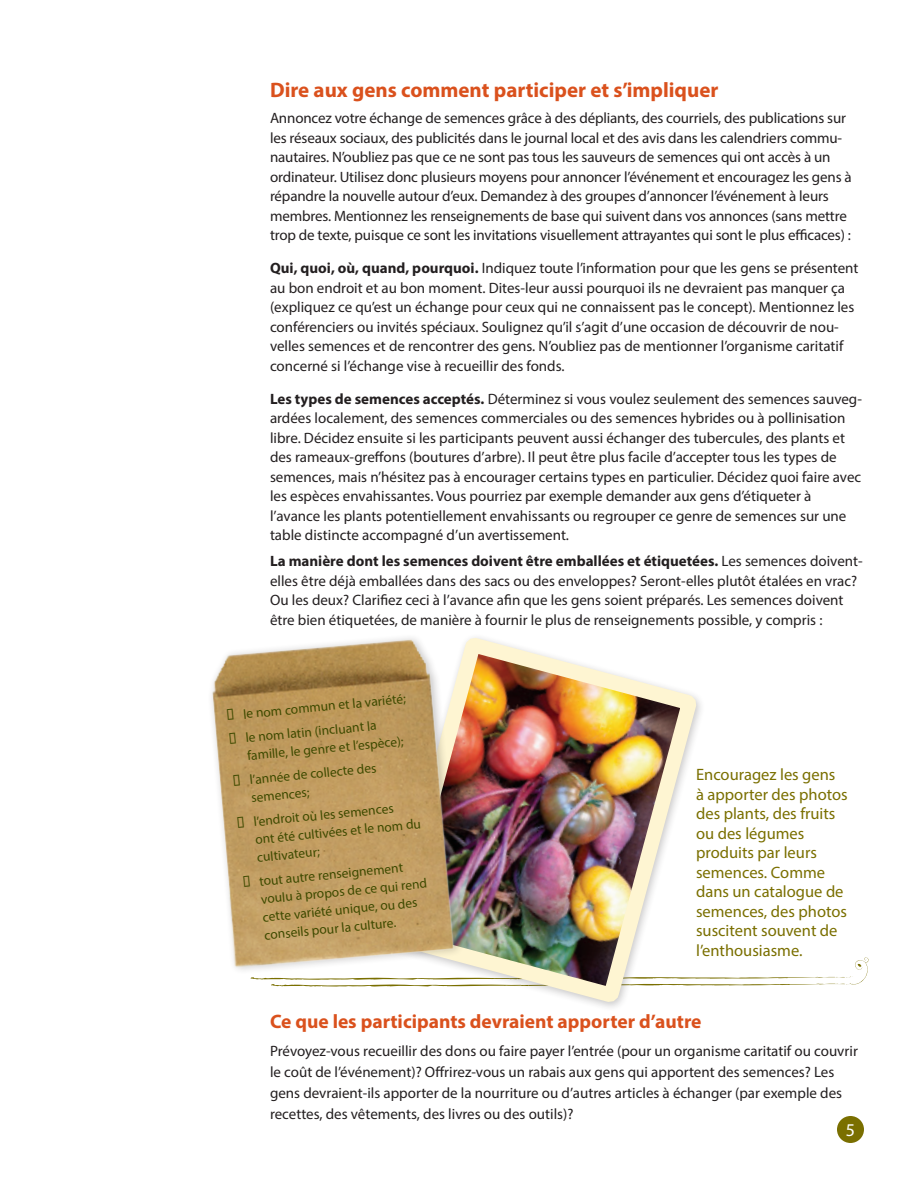
<style>
.page{position:relative;width:918px;height:1188px;background:#fff}
.page>*{position:absolute;margin:0;border:0;box-sizing:border-box;transform-origin:0 0}
.t1{font:700 21px "Myriad Pro";color:#da511d}
.t2{font:700 19.5px "Myriad Pro";color:#da511d}
.t3{font:18px "Myriad Pro";color:#fff}
.t4{font:16.5px/19.5px "Myriad Pro";color:#7a6f00}
.t5{font:15px/19.5px "Myriad Pro";color:#231f20}
.t6{font:13.5px/18px "Myriad Pro";color:#3e4a00}
.s1{font-weight:700}
</style>
<div class="page">
<svg style="left:250px;top:957px;width:619px;height:30px"></svg>
<img style="left:377px;top:637px;width:330px;height:371px">
<img style="left:211px;top:637px;width:253px;height:339px">
<div style="left:837px;top:1116px;width:27px;height:27px;background:#7a6f00;border-radius:50%"></div>
<svg style="left:227px;top:709px;width:7px;height:11px"></svg>
<svg style="left:229px;top:732px;width:7px;height:12px"></svg>
<svg style="left:234px;top:774px;width:6px;height:12px"></svg>
<svg style="left:238px;top:816px;width:6px;height:12px"></svg>
<svg style="left:243px;top:876px;width:7px;height:11px"></svg>
<p class="t1" style="left:270px;top:76px;width:450px">Dire aux gens comment participer et s’impliquer</p>
<p class="t5" style="left:270px;top:108px;width:583px">Annoncez votre échange de semences grâce à des dépliants, des courriels, des publications sur les réseaux sociaux, des publicités dans le journal local et des avis dans les calendriers commu&shy;nautaires. N’oubliez pas que ce ne sont pas tous les sauveurs de semences qui ont accès à un ordinateur. Utilisez donc plusieurs moyens pour annoncer l’événement et encouragez les gens à répandre la nouvelle autour d’eux. Demandez à des groupes d’annoncer l’événement à leurs membres. Mentionnez les renseignements de base qui suivent dans vos annonces (sans mettre trop de texte, puisque ce sont les invitations visuellement attrayantes qui sont le plus efficaces) :</p>
<p class="t5" style="left:270px;top:258px;width:590px"><span class="s1">Qui, quoi, où, quand, pourquoi.</span> Indiquez toute l’information pour que les gens se présentent au bon endroit et au bon moment. Dites-leur aussi pourquoi ils ne devraient pas manquer ça (expliquez ce qu’est un échange pour ceux qui ne connaissent pas le concept). Mentionnez les conférenciers ou invités spéciaux. Soulignez qu’il s’agit d’une occasion de découvrir de nou&shy;velles semences et de rencontrer des gens. N’oubliez pas de mentionner l’organisme caritatif concerné si l’échange vise à recueillir des fonds.</p>
<p class="t5" style="left:270px;top:388px;width:593px"><span class="s1">Les types de semences acceptés.</span> Déterminez si vous voulez seulement des semences sauveg&shy;ardées localement, des semences commerciales ou des semences hybrides ou à pollinisation libre. Décidez ensuite si les participants peuvent aussi échanger des tubercules, des plants et des rameaux-greffons (boutures d’arbre). Il peut être plus facile d’accepter tous les types de semences, mais n’hésitez pas à encourager certains types en particulier. Décidez quoi faire avec les espèces envahissantes. Vous pourriez par exemple demander aux gens d’étiqueter à l’avance les plants potentiellement envahissants ou regrouper ce genre de semences sur une table distincte accompagné d’un avertissement.</p>
<p class="t5" style="left:270px;top:551px;width:594px"><span class="s1">La manière dont les semences doivent être emballées et étiquetées.</span> Les semences doivent&shy;elles être déjà emballées dans des sacs ou des enveloppes? Seront-elles plutôt étalées en vrac?<br>Ou les deux? Clarifiez ceci à l’avance afin que les gens soient préparés. Les semences doivent être bien étiquetées, de manière à fournir le plus de renseignements possible, y compris :</p>
<p class="t6" style="left:242px;top:704px;width:165px;rotate:-5deg">le nom commun et la variété;</p>
<p class="t6" style="left:245px;top:728px;width:159px;rotate:-5deg">le nom latin (incluant la famille, le genre et l’espèce);</p>
<p class="t6" style="left:249px;top:770px;width:129px;rotate:-5deg">l’année de collecte des semences;</p>
<p class="t6" style="left:253px;top:812px;width:168px;rotate:-5deg">l’endroit où les semences<br>ont été cultivées et le nom du cultivateur;</p>
<p class="t6" style="left:259px;top:872px;width:168px;rotate:-5deg">tout autre renseignement voulu à propos de ce qui rend cette variété unique, ou des conseils pour la culture.</p>
<p class="t4" style="left:696px;top:765px;width:153px">Encouragez les gens<br>à apporter des photos des plants, des fruits ou des légumes produits par leurs semences. Comme dans un catalogue de semences, des photos suscitent souvent de l’enthousiasme.</p>
<p class="t2" style="left:270px;top:1009px;width:433px">Ce que les participants devraient apporter d’autre</p>
<p class="t5" style="left:270px;top:1040px;width:589px;line-height:21px">Prévoyez-vous recueillir des dons ou faire payer l’entrée (pour un organisme caritatif ou couvrir le coût de l’événement)? Offrirez-vous un rabais aux gens qui apportent des semences? Les gens devraient-ils apporter de la nourriture ou d’autres articles à échanger (par exemple des recettes, des vêtements, des livres ou des outils)?</p>
<p class="t3" style="left:846px;top:1119px;width:11px">5</p>
</div>
